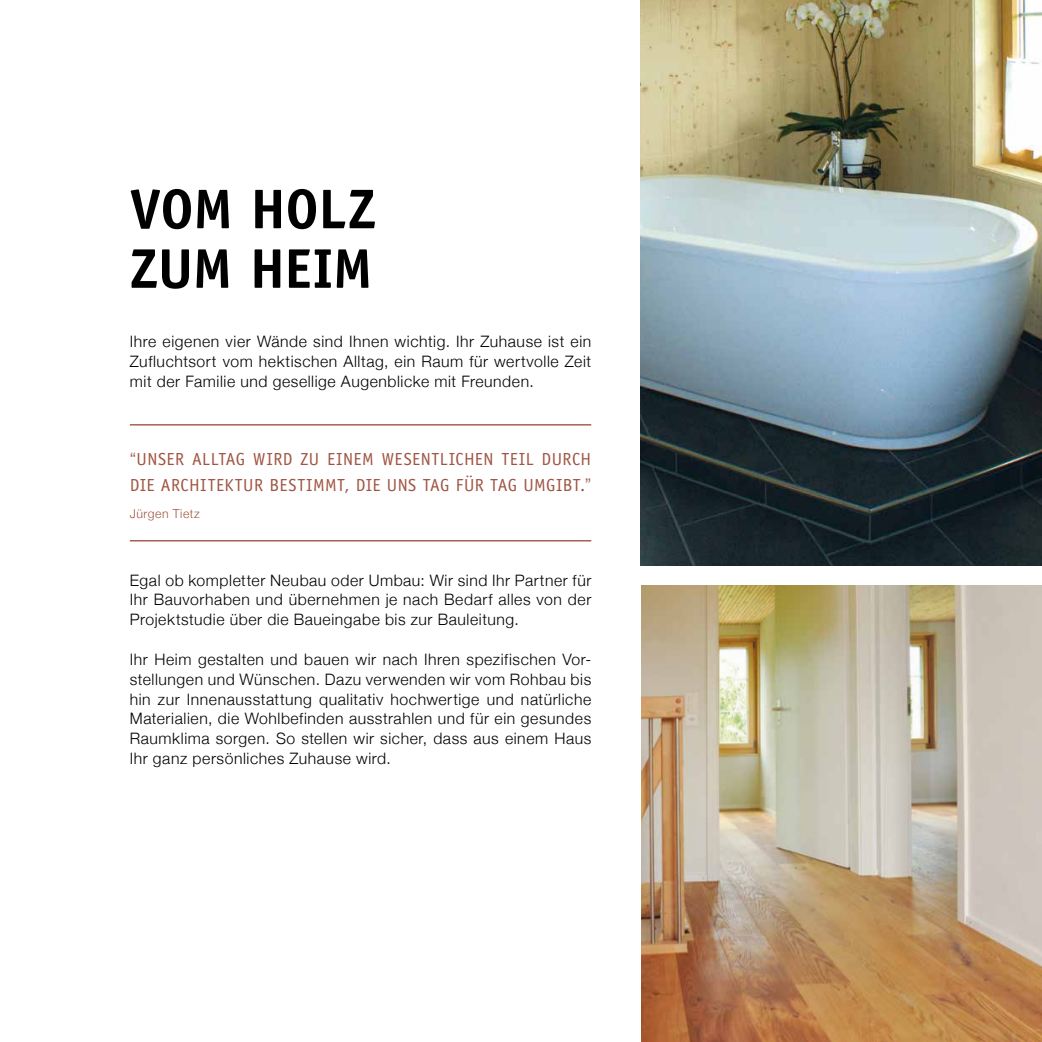
<style>
.page{position:relative;width:1042px;height:1042px;background:#fff}
.page>*{position:absolute;margin:0;border:0;box-sizing:border-box;transform-origin:0 0}
.t1{font:700 56px/59.5px "Officina Sans Std";letter-spacing:-.005em;color:#000}
.t2{font:17.5px/26.2px "Officina Sans Std";letter-spacing:.025em;color:#a05543}
.t3{font:300 15.75px/19.8px "Helvetica Neue";letter-spacing:.035em;color:#000;text-align:justify}
.t4{font:300 12.25px "Helvetica Neue";letter-spacing:.045em;color:#a05543}
.s1{font-family:"Helvetica Neue";font-weight:300}
</style>
<div class="page">
<hr style="left:130px;top:424px;width:461px;height:1px;background:#a05543">
<hr style="left:130px;top:540px;width:461px;height:1px;background:#a05543">
<img style="left:641px;top:585px;width:401px;height:457px">
<img style="left:641px;top:0;width:401px;height:566px">
<h1 class="t1" style="left:130px;top:179px;width:247px">VOM HOLZ<br>ZUM HEIM</h1>
<p class="t3" style="left:130px;top:331px;width:463px">Ihre eigenen vier Wände sind Ihnen wichtig. Ihr Zuhause ist ein Zufluchtsort vom hektischen Alltag, ein Raum für wertvolle Zeit mit der Familie und gesellige Augenblicke mit Freunden.</p>
<p class="t2" style="left:130px;top:446px;width:463px"><span class="s1">“</span>UNSER ALLTAG WIRD ZU EINEM WESENTLICHEN TEIL DURCH<br>DIE ARCHITEKTUR BESTIMMT, DIE UNS TAG FÜR TAG UMGIBT.<span class="s1">ˮ</span></p>
<p class="t4" style="left:130px;top:503px;width:72px">Jürgen Tietz</p>
<p class="t3" style="left:130px;top:569px;width:463px">Egal ob kompletter Neubau oder Umbau: Wir sind Ihr Partner für Ihr Bauvorhaben und übernehmen je nach Bedarf alles von der Projektstudie über die Baueingabe bis zur Bauleitung.</p>
<p class="t3" style="left:130px;top:648px;width:463px">Ihr Heim gestalten und bauen wir nach Ihren spezifischen Vor&shy;stellungen und Wünschen. Dazu verwenden wir vom Rohbau bis hin zur Innenausstattung qualitativ hochwertige und natürliche Materialien, die Wohlbefinden ausstrahlen und für ein gesundes Raumklima sorgen. So stellen wir sicher, dass aus einem Haus Ihr ganz persönliches Zuhause wird.</p>
</div>
